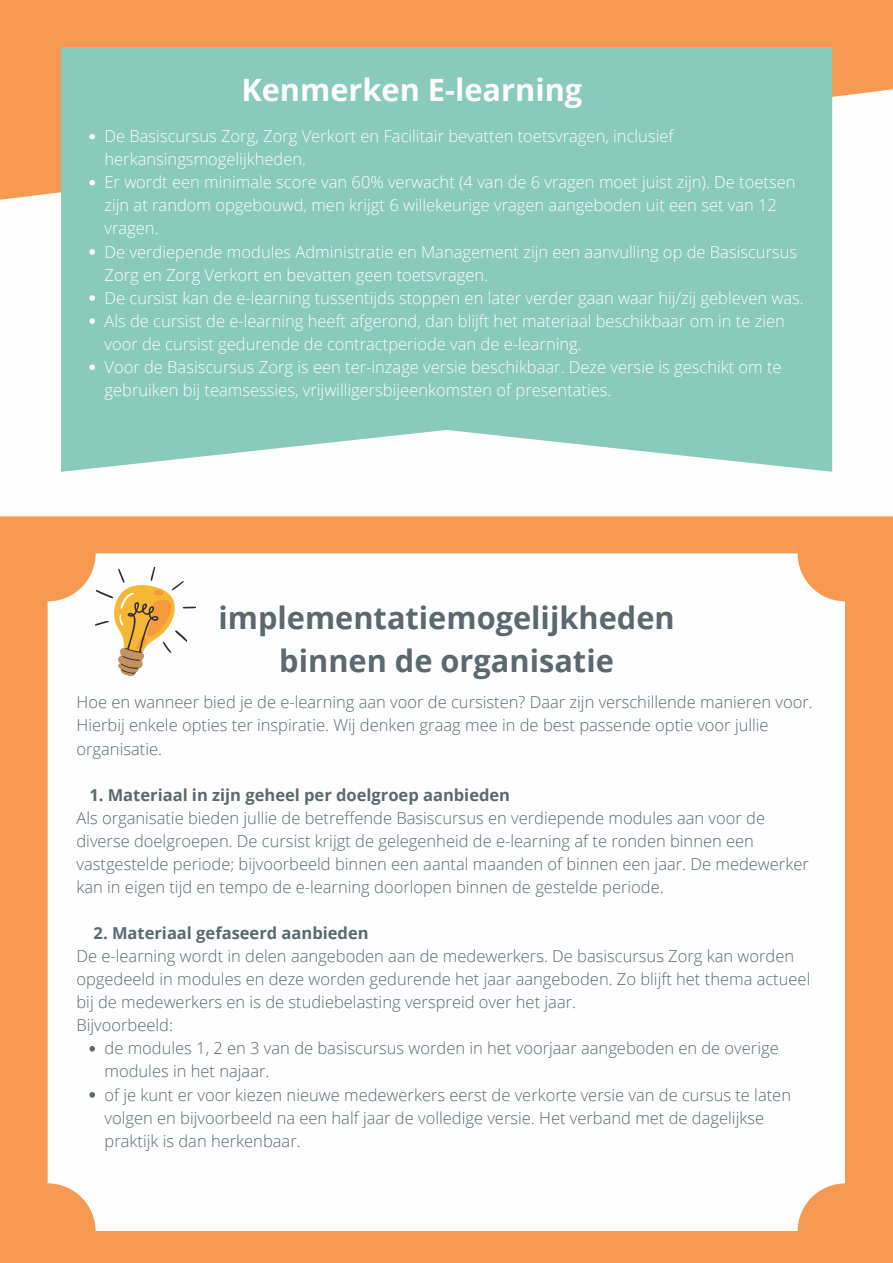
<style>
.page{position:relative;width:893px;height:1263px;background:#f89951}
.page>*{position:absolute;margin:0;border:0;box-sizing:border-box;transform-origin:0 0}
.t1{font:700 30.75px/42.8px "Open Sans";color:#5b696f;text-align:center}
.t2{font:700 30.75px "Open Sans";color:#fefefe}
.t3{font:300 16.5px/23.1px "Open Sans";color:#5b696f}
.t4{font:300 16.5px/23.1px "Open Sans";color:#fefefe}
.t5{font:700 16.5px "Open Sans";color:#5b696f}
</style>
<div class="page">
<svg style="left:0;top:89px;width:893px;height:427px;background:#fdf5f0"></svg>
<div style="left:61px;top:47px;width:771px;height:425px;background:#89cabd"></div>
<div style="left:48px;top:553px;width:797px;height:678px;background:#fefefe;border-radius:48px"></div>
<svg style="left:89px;top:134px;width:6px;height:5px"></svg>
<svg style="left:89px;top:180px;width:6px;height:6px"></svg>
<svg style="left:89px;top:249px;width:6px;height:6px"></svg>
<svg style="left:89px;top:295px;width:6px;height:6px"></svg>
<svg style="left:89px;top:318px;width:6px;height:6px"></svg>
<svg style="left:89px;top:364px;width:6px;height:6px"></svg>
<svg style="left:89px;top:1046px;width:6px;height:5px"></svg>
<svg style="left:89px;top:1092px;width:6px;height:6px"></svg>
<svg style="left:77px;top:553px;width:127px;height:123px"></svg>
<p class="t2" style="left:241px;top:68px;width:342px">Kenmerken E-learning</p>
<h1 class="t4" style="left:104px;top:124px;width:570px">De Basiscursus Zorg, Zorg Verkort en Facilitair bevatten toetsvragen, inclusief herkansingsmogelijkheden.</h1>
<p class="t4" style="left:104px;top:170px;width:692px">Er wordt een minimale score van 60% verwacht (4 van de 6 vragen moet juist zijn). De toetsen zijn at random opgebouwd, men krijgt 6 willekeurige vragen aangeboden uit een set van 12 vragen.</p>
<p class="t4" style="left:104px;top:240px;width:694px">De verdiepende modules Administratie en Management zijn een aanvulling op de Basiscursus<br>Zorg en Zorg Verkort en bevatten geen toetsvragen.</p>
<p class="t4" style="left:104px;top:286px;width:701px">De cursist kan de e-learning tussentijds stoppen en later verder gaan waar hij/zij gebleven was.</p>
<p class="t4" style="left:104px;top:309px;width:682px">Als de cursist de e-learning heeft afgerond, dan blijft het materiaal beschikbaar om in te zien voor de cursist gedurende de contractperiode van de e-learning.</p>
<p class="t4" style="left:104px;top:355px;width:678px">Voor de Basiscursus Zorg is een ter-inzage versie beschikbaar. Deze versie is geschikt om te gebruiken bij teamsessies, vrijwilligersbijeenkomsten of presentaties.</p>
<p class="t1" style="left:218px;top:596px;width:458px">implementatiemogelijkheden binnen de organisatie</p>
<p class="t3" style="left:76px;top:690px;width:738px">Hoe en wanneer bied je de e-learning aan voor de cursisten? Daar zijn verschillende manieren voor.<br>Hierbij enkele opties ter inspiratie. Wij denken graag mee in de best passende optie voor jullie organisatie.</p>
<h1 class="t5" style="left:89px;top:783px;width:422px">1. Materiaal in zijn geheel per doelgroep aanbieden</h1>
<p class="t3" style="left:76px;top:806px;width:734px">Als organisatie bieden jullie de betreffende Basiscursus en verdiepende modules aan voor de diverse doelgroepen. De cursist krijgt de gelegenheid de e-learning af te ronden binnen een vastgestelde periode; bijvoorbeeld binnen een aantal maanden of binnen een jaar. De medewerker kan in eigen tijd en tempo de e-learning doorlopen binnen de gestelde periode.</p>
<p class="t5" style="left:94px;top:921px;width:276px">2. Materiaal gefaseerd aanbieden</p>
<p class="t3" style="left:76px;top:944px;width:735px">De e-learning wordt in delen aangeboden aan de medewerkers. De basiscursus Zorg kan worden opgedeeld in modules en deze worden gedurende het jaar aangeboden. Zo blijft het thema actueel bij de medewerkers en is de studiebelasting verspreid over het jaar.</p>
<p class="t3" style="left:76px;top:1013px;width:98px">Bijvoorbeeld:</p>
<p class="t3" style="left:104px;top:1036px;width:676px">de modules 1, 2 en 3 van de basiscursus worden in het voorjaar aangeboden en de overige modules in het najaar.</p>
<p class="t3" style="left:104px;top:1082px;width:688px">of je kunt er voor kiezen nieuwe medewerkers eerst de verkorte versie van de cursus te laten volgen en bijvoorbeeld na een half jaar de volledige versie. Het verband met de dagelijkse praktijk is dan herkenbaar.</p>
</div>
